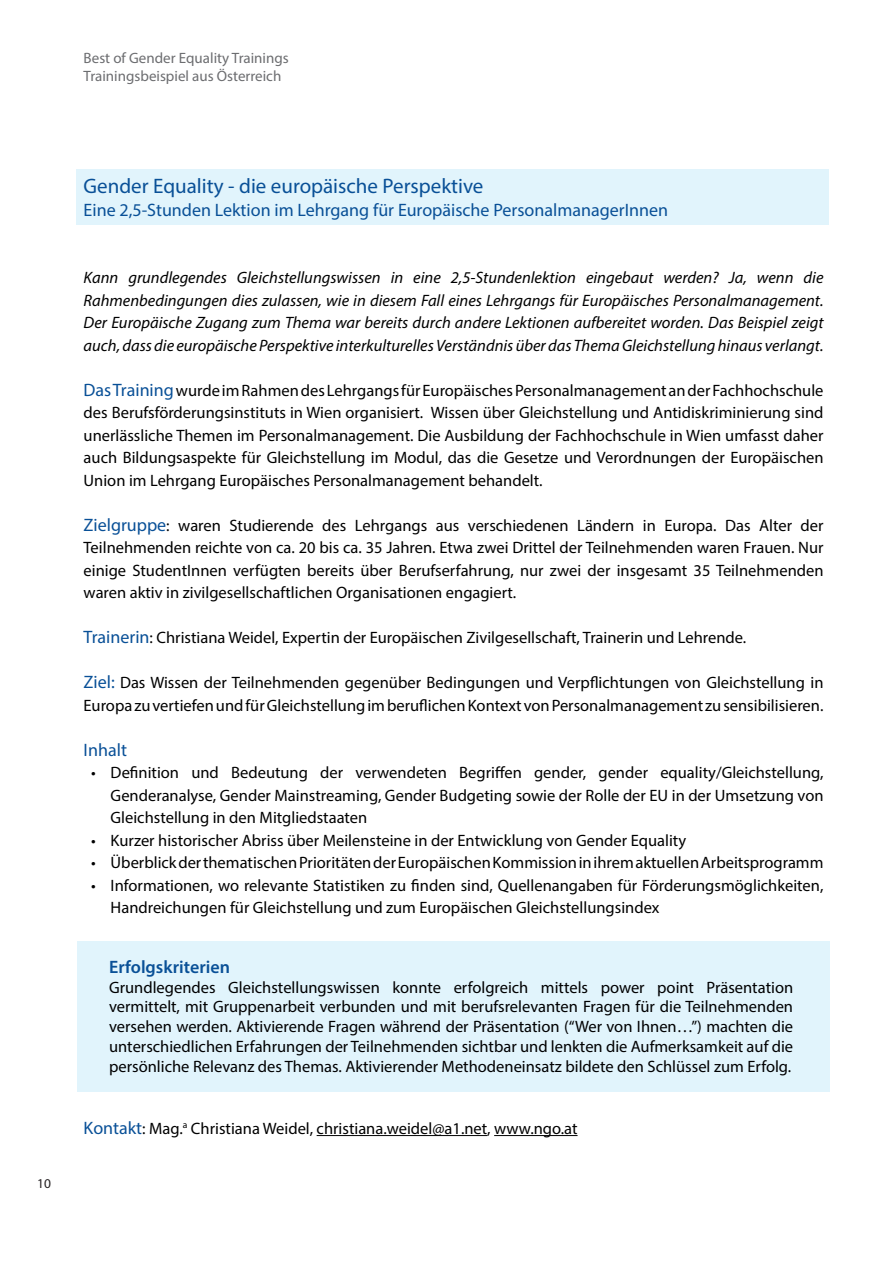
<style>
.page{position:relative;width:893px;height:1263px;background:#fff}
.page>*{position:absolute;margin:0;border:0;box-sizing:border-box;transform-origin:0 0}
.t1{font:21px "Myriad Pro";color:#095097}
.t2{font:18px "Myriad Pro";color:#095097}
.t3{font:600 18px "Myriad Pro";color:#095097}
.t4{font:16.5px/22.5px "Myriad Pro";color:#000001;text-align:justify}
.t5{font:italic 16.5px/22.5px "Myriad Pro";color:#000001;text-align:justify}
.t6{font:15px/18px "Myriad Pro";color:#6c6d70}
.t7{font:13.5px "Myriad Pro";color:#231f20}
.s1{font-size:18px;color:#095097}
</style>
<div class="page">
<div style="left:77px;top:941px;width:753px;height:151px;background:#e1f4fc"></div>
<div style="left:76px;top:169px;width:753px;height:55px;background:#e1f4fc"></div>
<hr style="left:317px;top:1135px;width:170px;height:1px;background:#000001">
<hr style="left:494px;top:1135px;width:84px;height:1px;background:#000001">
<p class="t6" style="left:84px;top:49px;width:207px">Best of Gender Equality Trainings<br>Trainingsbeispiel aus Österreich</p>
<p class="t7" style="left:37px;top:1175px;width:15px">10</p>
<p class="t1" style="left:84px;top:173px;width:401px">Gender Equality - die europäische Perspektive</p>
<p class="t2" style="left:84px;top:199px;width:586px">Eine 2,5-Stunden Lektion im Lehrgang für Europäische PersonalmanagerInnen</p>
<p class="t5" style="left:84px;top:266px;width:741px">Kann grundlegendes Gleichstellungswissen in eine 2,5-Stundenlektion eingebaut werden? Ja, wenn die Rahmenbedingungen dies zulassen, wie in diesem Fall eines Lehrgangs für Europäisches Personalmanagement.<br>Der Europäische Zugang zum Thema war bereits durch andere Lektionen aufbereitet worden. Das Beispiel zeigt auch, dass die europäische Perspektive interkulturelles Verständnis über das Thema Gleichstellung hinaus verlangt.</p>
<p class="t4" style="left:84px;top:379px;width:741px"><span class="s1">Das Training</span> wurde im Rahmen des Lehrgangs für Europäisches Personalmanagement an der Fachhochschule des Berufsförderungsinstituts in Wien organisiert. Wissen über Gleichstellung und Antidiskriminierung sind unerlässliche Themen im Personalmanagement. Die Ausbildung der Fachhochschule in Wien umfasst daher auch Bildungsaspekte für Gleichstellung im Modul, das die Gesetze und Verordnungen der Europäischen Union im Lehrgang Europäisches Personalmanagement behandelt.</p>
<p class="t4" style="left:84px;top:514px;width:741px"><span class="s1">Zielgruppe</span>: waren Studierende des Lehrgangs aus verschiedenen Ländern in Europa. Das Alter der Teilnehmenden reichte von ca. 20 bis ca. 35 Jahren. Etwa zwei Drittel der Teilnehmenden waren Frauen. Nur einige StudentInnen verfügten bereits über Berufserfahrung, nur zwei der insgesamt 35 Teilnehmenden waren aktiv in zivilgesellschaftlichen Organisationen engagiert.</p>
<p class="t4" style="left:84px;top:626px;width:664px"><span class="s1">Trainerin</span>: Christiana Weidel, Expertin der Europäischen Zivilgesellschaft, Trainerin und Lehrende.</p>
<p class="t4" style="left:84px;top:671px;width:741px"><span class="s1">Ziel:</span> Das Wissen der Teilnehmenden gegenüber Bedingungen und Verpflichtungen von Gleichstellung in<br>Europa zu vertiefen und für Gleichstellung im beruflichen Kontext von Personalmanagement zu sensibilisieren.</p>
<p class="t2" style="left:84px;top:739px;width:45px">Inhalt</p>
<p class="t4" style="left:111px;top:761px;width:714px;text-indent:-20px">• Definition und Bedeutung der verwendeten Begriffen gender, gender equality/Gleichstellung, Genderanalyse, Gender Mainstreaming, Gender Budgeting sowie der Rolle der EU in der Umsetzung von Gleichstellung in den Mitgliedstaaten</p>
<p class="t4" style="left:91px;top:829px;width:597px">• Kurzer historischer Abriss über Meilensteine in der Entwicklung von Gender Equality</p>
<p class="t4" style="left:91px;top:851px;width:734px">• Überblick der thematischen Prioritäten der Europäischen Kommission in ihrem aktuellen Arbeitsprogramm</p>
<p class="t4" style="left:111px;top:874px;width:714px;text-indent:-20px">• Informationen, wo relevante Statistiken zu finden sind, Quellenangaben für Förderungsmöglichkeiten,<br>Handreichungen für Gleichstellung und zum Europäischen Gleichstellungsindex</p>
<p class="t3" style="left:109px;top:955px;width:122px">Erfolgskriterien</p>
<p class="t4" style="left:109px;top:977px;width:686px;line-height:19.8px">Grundlegendes Gleichstellungswissen konnte erfolgreich mittels power point Präsentation vermittelt, mit Gruppenarbeit verbunden und mit berufsrelevanten Fragen für die Teilnehmenden versehen werden. Aktivierende Fragen während der Präsentation (“Wer von Ihnen…”) machten die unterschiedlichen Erfahrungen der Teilnehmenden sichtbar und lenkten die Aufmerksamkeit auf die persönliche Relevanz des Themas. Aktivierender Methodeneinsatz bildete den Schlüssel zum Erfolg.</p>
<p class="t4" style="left:84px;top:1117px;width:495px"><span class="s1">Kontakt</span>: Mag.<sup>a</sup> Christiana Weidel, christiana.weidel@a1.net, www.ngo.at</p>
</div>
